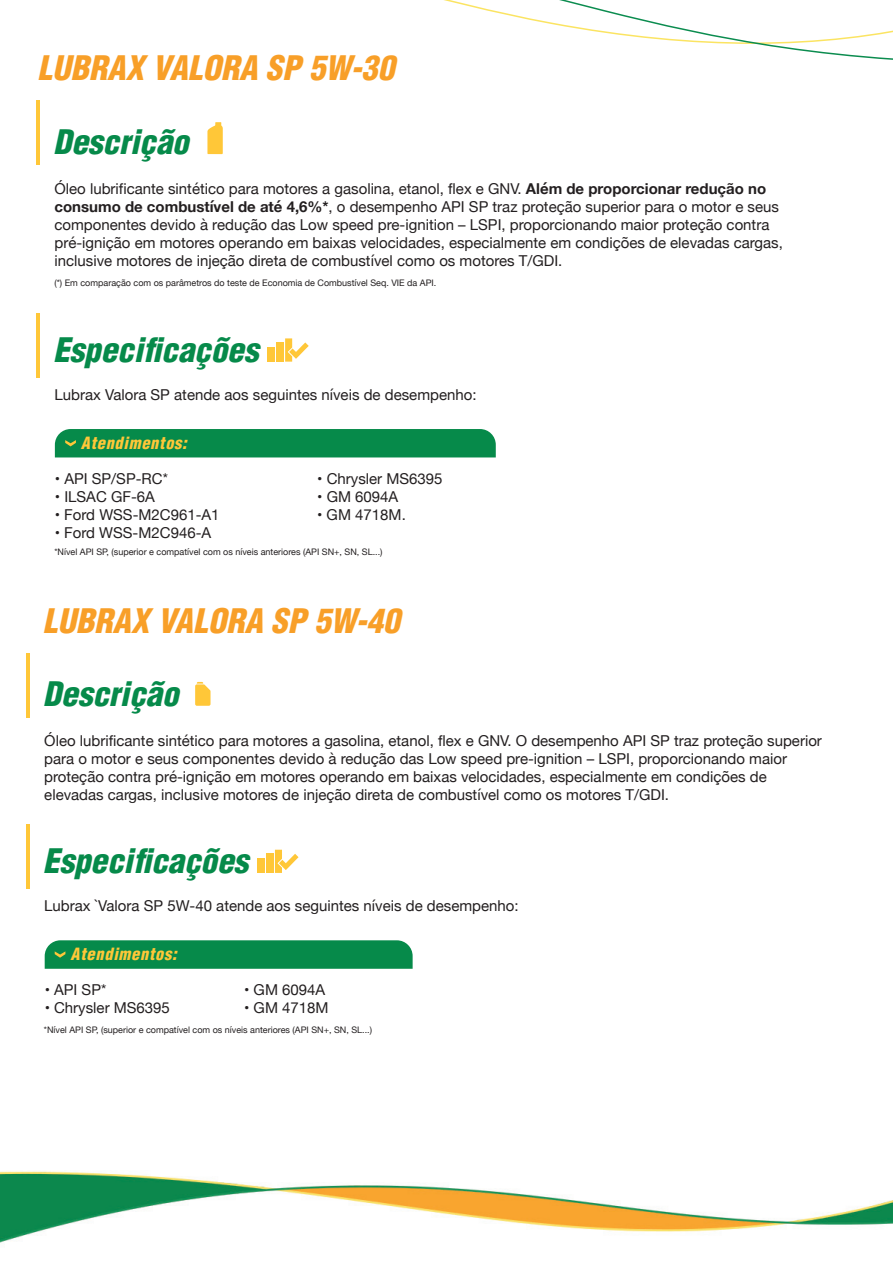
<style>
.page{position:relative;width:893px;height:1263px;background:#fff}
.page>*{position:absolute;margin:0;border:0;box-sizing:border-box;transform-origin:0 0}
.t1{font:italic 900 condensed 33px "Helvetica LT Std";color:#068a4a}
.t2{font:italic 900 condensed 33px "Helvetica LT Std";color:#f89f28}
.t3{font:italic 900 condensed 16.5px "Helvetica LT Std";letter-spacing:.04em;color:#ffc738}
.t4{font:15px/18px "Helvetica Neue";color:#231f20}
.t5{font:9px "Helvetica Neue";color:#231f20}
.s1{font-weight:700}
</style>
<div class="page">
<svg style="left:444px;top:0;width:449px;height:60px"></svg>
<hr style="left:26px;top:653px;width:4px;height:64px;background:#ffc738">
<hr style="left:26px;top:824px;width:4px;height:64px;background:#ffc738">
<div style="left:257px;top:858px;width:7px;height:15px;background:#ffc738"></div>
<div style="left:266px;top:854px;width:7px;height:19px;background:#ffc738"></div>
<svg style="left:275px;top:850px;width:24px;height:23px"></svg>
<svg style="left:195px;top:682px;width:16px;height:24px"></svg>
<img style="left:0;top:1171px;width:893px;height:72px">
<hr style="left:36px;top:100px;width:4px;height:65px;background:#ffc738">
<hr style="left:36px;top:313px;width:4px;height:64px;background:#ffc738">
<div style="left:267px;top:347px;width:7px;height:15px;background:#ffc738"></div>
<div style="left:276px;top:342px;width:7px;height:20px;background:#ffc738"></div>
<svg style="left:285px;top:338px;width:24px;height:24px"></svg>
<div style="left:55px;top:429px;width:441px;height:28px;background:#068a4a"></div>
<svg style="left:207px;top:122px;width:16px;height:32px"></svg>
<svg style="left:45px;top:940px;width:368px;height:29px;background:#0d8d4f"></svg>
<h1 class="t2" style="left:38px;top:47px;width:358px">LUBRAX VALORA SP 5W-30</h1>
<h1 class="t1" style="left:53px;top:121px;width:137px">Descrição</h1>
<p class="t4" style="left:54px;top:180px;width:730px">Óleo lubrificante sintético para motores a gasolina, etanol, flex e GNV. <span class="s1">Além de proporcionar redução no consumo de combustível de até 4,6%*</span>, o desempenho API SP traz proteção superior para o motor e seus componentes devido à redução das Low speed pre-ignition – LSPI, proporcionando maior proteção contra pré-ignição em motores operando em baixas velocidades, especialmente em condições de elevadas cargas, inclusive motores de injeção direta de combustível como os motores T/GDI.</p>
<p class="t5" style="left:54px;top:276px;width:383px">(*) Em comparação com os parâmetros do teste de Economia de Combustível Seq. VIE da API.</p>
<h1 class="t1" style="left:53px;top:329px;width:207px">Especificações</h1>
<p class="t4" style="left:54px;top:386px;width:424px">Lubrax Valora SP atende aos seguintes níveis de desempenho:</p>
<p class="t3" style="left:81px;top:433px;width:107px">Atendimentos:</p>
<p class="t4" style="left:55px;top:470px;width:115px">• API SP/SP-RC*</p>
<p class="t4" style="left:55px;top:488px;width:101px">• ILSAC GF-6A</p>
<p class="t4" style="left:55px;top:506px;width:166px">• Ford WSS-M2C961-A1</p>
<p class="t4" style="left:55px;top:524px;width:158px">• Ford WSS-M2C946-A</p>
<p class="t4" style="left:317px;top:470px;width:127px">• Chrysler MS6395</p>
<p class="t4" style="left:317px;top:488px;width:83px">• GM 6094A</p>
<p class="t4" style="left:317px;top:506px;width:90px">• GM 4718M.</p>
<p class="t5" style="left:54px;top:545px;width:330px">*Nível API SP, (superior e compatível com os níveis anteriores (API SN+, SN, SL...)</p>
<h1 class="t2" style="left:43px;top:599px;width:358px">LUBRAX VALORA SP 5W-40</h1>
<h1 class="t1" style="left:43px;top:673px;width:137px">Descrição</h1>
<p class="t4" style="left:44px;top:733px;width:779px">Óleo lubrificante sintético para motores a gasolina, etanol, flex e GNV. O desempenho API SP traz proteção superior para o motor e seus componentes devido à redução das Low speed pre-ignition – LSPI, proporcionando maior proteção contra pré-ignição em motores operando em baixas velocidades, especialmente em condições de elevadas cargas, inclusive motores de injeção direta de combustível como os motores T/GDI.</p>
<h1 class="t1" style="left:43px;top:840px;width:207px">Especificações</h1>
<p class="t4" style="left:44px;top:897px;width:476px">Lubrax `Valora SP 5W-40 atende aos seguintes níveis de desempenho:</p>
<p class="t3" style="left:71px;top:944px;width:107px">Atendimentos:</p>
<p class="t4" style="left:45px;top:981px;width:63px">• API SP*</p>
<p class="t4" style="left:45px;top:999px;width:127px">• Chrysler MS6395</p>
<p class="t4" style="left:244px;top:981px;width:83px">• GM 6094A</p>
<p class="t4" style="left:244px;top:999px;width:86px">• GM 4718M</p>
<p class="t5" style="left:44px;top:1023px;width:330px">*Nível API SP, (superior e compatível com os níveis anteriores (API SN+, SN, SL...)</p>
</div>
